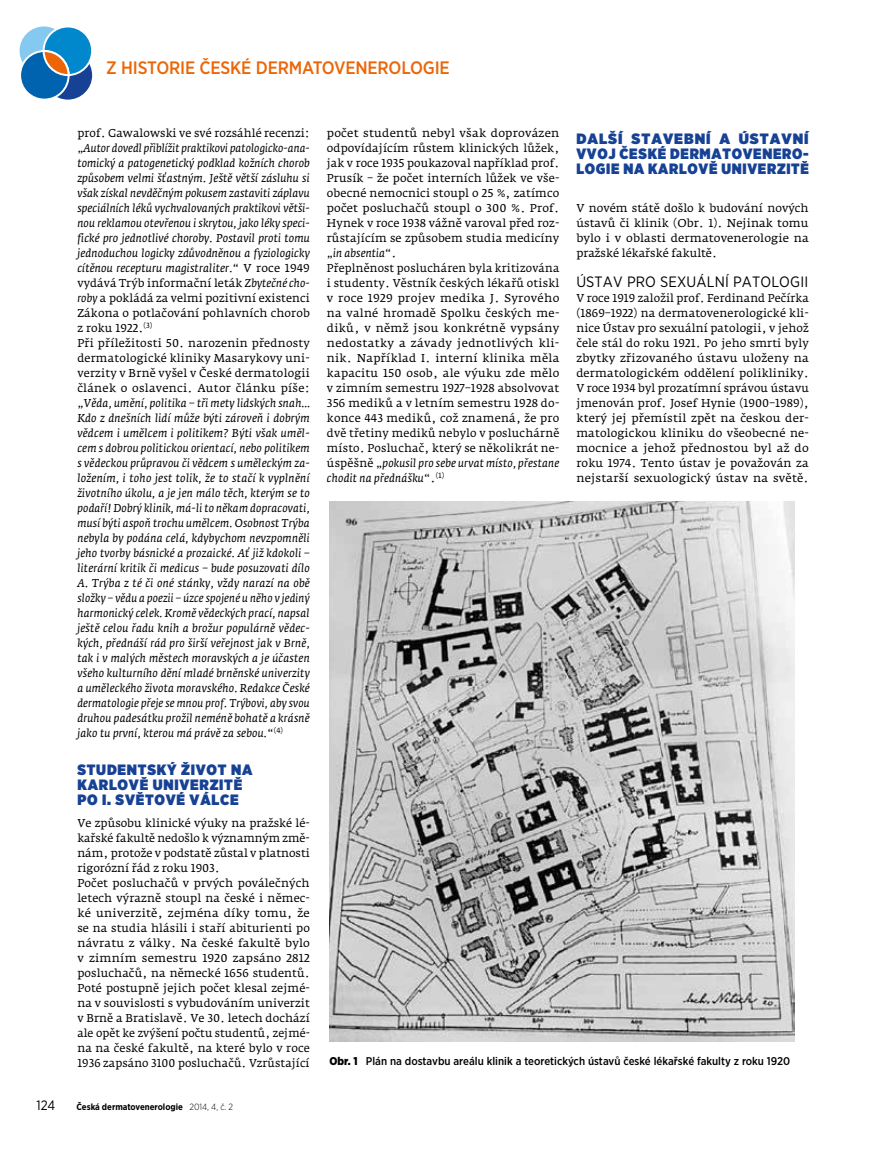
<style>
.page{position:relative;width:893px;height:1149px;background:#fff}
.page>*{position:absolute;margin:0;border:0;box-sizing:border-box;transform-origin:0 0}
.t1{font:500 18px "Gotham Narrow";letter-spacing:-.01em;color:#ec6608}
.t2{font:900 15px/15px "Gotham Narrow";letter-spacing:.05em;color:#164194}
.t3{font:15px "Gotham Narrow";letter-spacing:.01em;color:#000}
.t4{font:13.5px "Gotham Narrow";color:#000}
.t5{font:11.25px/15px "Fedra Serif A Pro";letter-spacing:.01em;color:#000}
.t6{font:italic 11.25px/15px "Fedra Serif A Pro";letter-spacing:.02em;color:#000}
.t7{font:500 11.25px "Gotham Narrow";color:#000}
.t8{font:700 9px "Gotham Narrow";color:#000}
.s1{font-style:normal}
.s2{font-weight:300}
.s3{font-style:italic}
.s4{font-weight:900}
</style>
<div class="page">
<svg style="left:19px;top:26px;width:74px;height:74px"></svg>
<img style="left:330px;top:501px;width:464px;height:540px">
<h1 class="t1" style="left:106px;top:56px;width:345px">Z HISTORIE ČESKÉ DERMATOVENEROLOGIE</h1>
<p class="t6" style="left:77px;top:125px;width:234px"><span class="s1">prof. Gawalowski ve své rozsáhlé recenzi: „</span>Autor dovedl přiblížit praktikovi patologicko-ana&shy;tomický a patogenetický podklad kožních chorob způsobem velmi šťastným. Ještě větší zásluhu si však získal nevděčným pokusem zastaviti záplavu speciálních léků vychvalovaných praktikovi větši&shy;nou reklamou otevřenou i skrytou, jako léky speci&shy;fické pro jednotlivé choroby. Postavil proti tomu jednoduchou logicky zdůvodněnou a fyziologicky cítěnou recepturu magistraliter.<span class="s1">“ V roce 1949 vydává Trýb informační leták</span> Zbytečné cho&shy;roby <span class="s1">a pokládá za velmi pozitivní existenci Zákona o potlačování pohlavních chorob z roku 1922.</span><sup>(3)<br></sup><span class="s1">Při příležitosti 50. narozenin přednosty dermatologické kliniky Masarykovy uni&shy;verzity v Brně vyšel v České dermatologii článek o oslavenci. Autor článku píše: „</span>Věda, umění, politika – tři mety lidských snah… Kdo z dnešních lidí může býti zároveň i dobrým vědcem i umělcem i politikem? Býti však uměl&shy;cem s dobrou politickou orientací, nebo politikem s vědeckou průpravou či vědcem s uměleckým za&shy;ložením, i toho jest tolik, že to stačí k vyplnění životního úkolu, a je jen málo těch, kterým se to podaří! Dobrý klinik, má-li to někam dopracovati, musí býti aspoň trochu umělcem. Osobnost Trýba nebyla by podána celá, kdybychom nevzpomněli jeho tvorby básnické a prozaické. Ať již kdokoli – literární kritik či medicus – bude posuzovati dílo A. Trýba z té či oné stánky, vždy narazí na obě složky – vědu a poezii – úzce spojené u něho v jediný harmonický celek. Kromě vědeckých prací, napsal ještě celou řadu knih a brožur populárně vědec&shy;kých, přednáší rád pro širší veřejnost jak v Brně, tak i v malých městech moravských a je účasten všeho kulturního dění mladé brněnské univerzity a uměleckého života moravského. Redakce České dermatologie přeje se mnou prof. Trýbovi, aby svou druhou padesátku prožil neméně bohatě a krásně jako tu první, kterou má právě za sebou.<span class="s1">“</span><sup>(4)</sup></p>
<p class="t2" style="left:77px;top:761px;width:176px">STUDENTSKÝ ŽIVOT NA<br>KARLOVĚ UNIVERZITĚ<br>PO I. SVĚTOVÉ VÁLCE</p>
<p class="t5" style="left:77px;top:815px;width:234px">Ve způsobu klinické výuky na pražské lé&shy;kařské fakultě nedošlo k významným změ&shy;nám, protože v podstatě zůstal v platnosti rigorózní řád z roku 1903.<br>Počet posluchačů v prvých poválečných letech výrazně stoupl na české i němec&shy;ké univerzitě, zejména díky tomu, že se na studia hlásili i staří abiturienti po návratu z války. Na české fakultě bylo v zimním semestru 1920 zapsáno 2812 posluchačů, na německé 1656 studentů.<br>Poté postupně jejich počet klesal zejmé&shy;na v souvislosti s vybudováním univerzit v Brně a Bratislavě. Ve 30. letech dochází ale opět ke zvýšení počtu studentů, zejmé&shy;na na české fakultě, na které bylo v roce 1936 zapsáno 3100 posluchačů. Vzrůstající</p>
<p class="t4" style="left:37px;top:1096px;width:20px">124</p>
<p class="t8" style="left:77px;top:1100px;width:158px">Česká dermatovenerologie <span class="s2">2014, 4, č. 2</span></p>
<p class="t5" style="left:327px;top:125px;width:234px">počet studentů nebyl však doprovázen odpovídajícím růstem klinických lůžek, jak v roce 1935 poukazoval například prof.<br>Prusík – že počet interních lůžek ve vše&shy;obecné nemocnici stoupl o 25 %, zatímco počet posluchačů stoupl o 300 %. Prof.<br>Hynek v roce 1938 vážně varoval před roz&shy;růstajícím se způsobem studia medicíny „<span class="s3">in absentia</span>“.<br>Přeplněnost poslucháren byla kritizována i studenty. Věstník českých lékařů otiskl v roce 1929 projev medika J. Syrového na valné hromadě Spolku českých me&shy;diků, v němž jsou konkrétně vypsány nedostatky a závady jednotlivých kli&shy;nik. Například I. interní klinika měla kapacitu 150 osob, ale výuku zde mělo v zimním semestru 1927–1928 absolvovat 356 mediků a v letním semestru 1928 do&shy;konce 443 mediků, což znamená, že pro dvě třetiny mediků nebylo v posluchárně místo. Posluchač, který se několikrát ne&shy;úspěšně „<span class="s3">pokusil pro sebe urvat místo, přestane chodit na přednášku</span>“.<sup>(1)</sup></p>
<p class="t2" style="left:576px;top:131px;width:234px;text-align:justify">DALŠÍ STAVEBNÍ A ÚSTAVNÍ VVOJ ČESKÉ DERMATOVENERO-LOGIE NA KARLOVĚ UNIVERZITĚ</p>
<p class="t5" style="left:576px;top:200px;width:234px;text-align:justify">V novém státě došlo k budování nových ústavů či klinik (Obr. 1). Nejinak tomu bylo i v oblasti dermatovenerologie na pražské lékařské fakultě.</p>
<p class="t3" style="left:576px;top:272px;width:233px">ÚSTAV PRO SEXUÁLNÍ PATOLOGII</p>
<p class="t5" style="left:576px;top:290px;width:234px;text-align:justify">V roce 1919 založil prof. Ferdinand Pečírka (1869–1922) na dermatovenerologické kli&shy;nice Ústav pro sexuální patologii, v jehož čele stál do roku 1921. Po jeho smrti byly zbytky zřizovaného ústavu uloženy na dermatologickém oddělení polikliniky.<br>V roce 1934 byl prozatímní správou ústavu jmenován prof. Josef Hynie (1900–1989), který jej přemístil zpět na českou der&shy;matologickou kliniku do všeobecné ne&shy;mocnice a jehož přednostou byl až do roku 1974. Tento ústav je považován za nejstarší sexuologický ústav na světě.</p>
<p class="t7" style="left:330px;top:1053px;width:462px"><span class="s4">Obr. 1</span> Plán na dostavbu areálu klinik a teoretických ústavů české lékařské fakulty z roku 1920</p>
</div>
